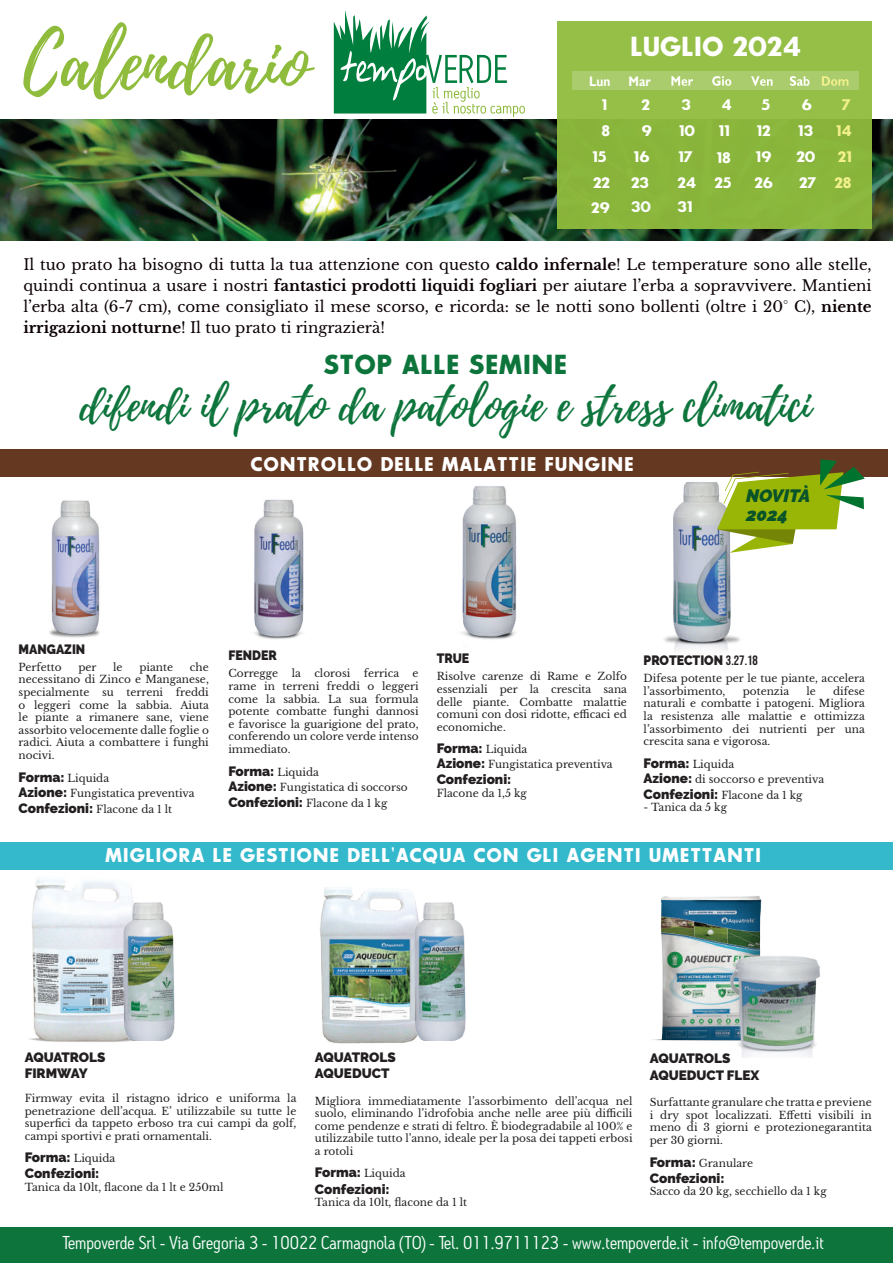
<style>
.page{position:relative;width:893px;height:1263px;background:#fff}
.page>*{position:absolute;margin:0;border:0;box-sizing:border-box;transform-origin:0 0}
.t1{font:75px "Playlist Script";color:#90bc3d}
.t2{font:45px "Playlist Script";color:#0d753c}
.t3{font:27px "Sans Serif Bld FLF";letter-spacing:.015em;color:#0d753c}
.t4{font:27px "Sans Serif Bld FLF";color:#fff}
.t5{font:19.5px "Sans Serif Bld FLF";letter-spacing:.04em;color:#fff}
.t6{font:18px "Antitled Book W00";color:#fff}
.t7{font:italic 100 18px/19.5px "Raleway";color:#09532a}
.t8{font:15px/21px "Libre Baskerville";color:#0c0003;text-align:justify}
.t9{font:15px "Sans Serif Bld FLF";color:#fff}
.t10{font:15px "Sans Serif Bld FLF";color:#f2f08d}
.t11{font:15px "Sans Serif Bld FLF";color:#f6fbfb}
.t12{font:700 13.8px "Gill Sans";color:#fff;scale:.87 1}
.t13{font:900 13.5px/16.2px "Raleway";color:#231f20}
.t14{font:900 13.5px "Raleway";color:#231f20;scale:.92 1}
.t15{font:10.5px/12.6px "Libre Baskerville";color:#231f20;text-align:justify}
.s1{color:#f2f08d}
.s2{font-weight:700}
.s3{font-family:"Raleway";font-weight:900;font-size:13.5px}
.s4{font-family:"Bebas Neue";font-weight:400}
</style>
<div class="page">
<img style="left:0;top:119px;width:893px;height:121px">
<div style="left:0;top:1227px;width:893px;height:36px;background:#0d753c"></div>
<svg style="left:334px;top:10px;width:191px;height:107px"></svg>
<div style="left:557px;top:21px;width:315px;height:207px;background:#90bc3d"></div>
<div style="left:572px;top:71px;width:287px;height:19px;background:#abcc6c"></div>
<svg style="left:822px;top:76px;width:26px;height:10px"></svg>
<svg style="left:790px;top:76px;width:19px;height:10px"></svg>
<svg style="left:751px;top:76px;width:21px;height:10px"></svg>
<svg style="left:712px;top:76px;width:19px;height:10px"></svg>
<svg style="left:671px;top:76px;width:22px;height:10px"></svg>
<div style="left:0;top:843px;width:893px;height:27px;background:#34b8cc"></div>
<img style="left:320px;top:887px;width:93px;height:157px">
<img style="left:398px;top:896px;width:68px;height:145px">
<img style="left:29px;top:877px;width:103px;height:165px">
<img style="left:107px;top:896px;width:68px;height:145px">
<img style="left:654px;top:896px;width:108px;height:145px">
<img style="left:708px;top:945px;width:112px;height:112px">
<div style="left:0;top:449px;width:887px;height:27px;background:#653821"></div>
<img style="left:19px;top:476px;width:150px;height:162px">
<img style="left:254px;top:499px;width:50px;height:140px">
<img style="left:437px;top:476px;width:142px;height:164px">
<img style="left:644px;top:476px;width:96px;height:175px">
<svg style="left:717px;top:459px;width:148px;height:94px"></svg>
<h1 class="t1" style="left:23px;top:10px;width:287px">Calendario</h1>
<h3 class="t4" style="left:630px;top:32px;width:172px">LUGLIO 2024</h3>
<h3 class="t12" style="left:589px;top:73px;width:26px">Lun</h3>
<h3 class="t12" style="left:629px;top:73px;width:27px">Mar</h3>
<h3 class="t9" style="left:601px;top:97px;width:7px">1</h3>
<h3 class="t9" style="left:641px;top:97px;width:10px">2</h3>
<h3 class="t9" style="left:681px;top:97px;width:11px">3</h3>
<h3 class="t9" style="left:722px;top:97px;width:12px">4</h3>
<h3 class="t9" style="left:762px;top:97px;width:10px">5</h3>
<h3 class="t9" style="left:802px;top:97px;width:12px">6</h3>
<h3 class="t10" style="left:842px;top:97px;width:11px">7</h3>
<h3 class="t9" style="left:601px;top:123px;width:10px">8</h3>
<h3 class="t9" style="left:641px;top:123px;width:12px">9</h3>
<h3 class="t9" style="left:679px;top:123px;width:18px">10</h3>
<h3 class="t9" style="left:718px;top:123px;width:13px">11</h3>
<h3 class="t9" style="left:756px;top:123px;width:16px">12</h3>
<h3 class="t9" style="left:798px;top:123px;width:16px">13</h3>
<h3 class="t10" style="left:836px;top:123px;width:18px">14</h3>
<h3 class="t9" style="left:592px;top:149px;width:16px">15</h3>
<h3 class="t9" style="left:634px;top:149px;width:17px">16</h3>
<h3 class="t9" style="left:678px;top:149px;width:16px">17</h3>
<h3 class="t9" style="left:716px;top:150px;width:16px">18</h3>
<h3 class="t9" style="left:756px;top:149px;width:18px">19</h3>
<h3 class="t9" style="left:796px;top:149px;width:21px">20</h3>
<h3 class="t10" style="left:838px;top:149px;width:16px">21</h3>
<h3 class="t9" style="left:593px;top:175px;width:18px">22</h3>
<h3 class="t9" style="left:631px;top:175px;width:19px">23</h3>
<h3 class="t9" style="left:677px;top:175px;width:56px">24 25</h3>
<h3 class="t9" style="left:754px;top:175px;width:20px">26</h3>
<h3 class="t9" style="left:799px;top:175px;width:54px">27 <span class="s1">28</span></h3>
<h3 class="t11" style="left:631px;top:199px;width:21px">30</h3>
<h3 class="t9" style="left:677px;top:199px;width:16px">31</h3>
<h3 class="t9" style="left:591px;top:200px;width:20px">29</h3>
<p class="t8" style="left:23px;top:254px;width:850px">Il tuo prato ha bisogno di tutta la tua attenzione con questo <span class="s2">caldo infernale</span>! Le temperature sono alle stelle, quindi continua a usare i nostri <span class="s2">fantastici prodotti liquidi fogliari</span> per aiutare l’erba a sopravvivere. Mantieni l’erba alta (6-7 cm), come consigliato il mese scorso, e ricorda: se le notti sono bollenti (oltre i 20° C), <span class="s2">niente irrigazioni notturne</span>! Il tuo prato ti ringrazierà!</p>
<h3 class="t3" style="left:324px;top:350px;width:245px">STOP ALLE SEMINE</h3>
<h2 class="t2" style="left:80px;top:373px;width:732px">difendi il prato da patologie e stress climatici</h2>
<h3 class="t5" style="left:251px;top:453px;width:385px">CONTROLLO DELLE MALATTIE FUNGINE</h3>
<h3 class="t7" style="left:746px;top:483px;width:66px">NOVITÀ<br>2024</h3>
<p class="t14" style="left:19px;top:641px;width:74px">MANGAZIN</p>
<p class="t15" style="left:19px;top:661px;width:44px">Perfetto</p>
<p class="t15" style="left:78px;top:661px;width:20px">per</p>
<p class="t15" style="left:113px;top:661px;width:11px">le</p>
<p class="t15" style="left:139px;top:661px;width:35px">piante</p>
<p class="t15" style="left:19px;top:661px;width:192px;text-indent:171px">che necessitano di Zinco e Manganese, specialmente su terreni freddi o leggeri come la sabbia. Aiuta le piante a rimanere sane, viene assorbito velocemente dalle foglie o radici. Aiuta a combattere i funghi nocivi.</p>
<p class="t15" style="left:19px;top:770px;width:178px;line-height:15px"><span class="s3">Forma:</span> Liquida<br><span class="s3">Azione:</span> Fungistatica preventiva</p>
<p class="t15" style="left:19px;top:803px;width:155px"><span class="s3">Confezioni:</span> Flacone da 1 lt</p>
<p class="t14" style="left:228px;top:647px;width:54px">FENDER</p>
<p class="t15" style="left:228px;top:667px;width:51px">Corregge</p>
<p class="t15" style="left:292px;top:667px;width:11px">la</p>
<p class="t15" style="left:314px;top:667px;width:38px">clorosi</p>
<p class="t15" style="left:364px;top:667px;width:37px">ferrica</p>
<p class="t15" style="left:228px;top:667px;width:192px;text-indent:184px">e rame in terreni freddi o leggeri come la sabbia. La sua formula potente combatte funghi dannosi e favorisce la guarigione del prato, conferendo un colore verde intenso immediato.</p>
<p class="t15" style="left:228px;top:764px;width:181px;line-height:15px"><span class="s3">Forma:</span> Liquida<br><span class="s3">Azione:</span> Fungistatica di soccorso</p>
<p class="t15" style="left:228px;top:797px;width:160px"><span class="s3">Confezioni:</span> Flacone da 1 kg</p>
<p class="t14" style="left:437px;top:650px;width:37px">TRUE</p>
<p class="t15" style="left:437px;top:670px;width:192px">Risolve carenze di Rame e Zolfo essenziali per la crescita sana delle piante. Combatte malattie comuni con dosi ridotte, efficaci ed economiche.</p>
<p class="t15" style="left:437px;top:742px;width:178px;line-height:15px"><span class="s3">Forma:</span> Liquida<br><span class="s3">Azione:</span> Fungistatica preventiva</p>
<p class="t13" style="left:437px;top:771px;width:76px">Confezioni:</p>
<p class="t15" style="left:437px;top:787px;width:92px">Flacone da 1,5 kg</p>
<p class="t14" style="left:644px;top:652px;width:126px">PROTECTION <span class="s4">3.27.18</span></p>
<p class="t15" style="left:644px;top:672px;width:223px">Difesa potente per le tue piante, accelera l’assorbimento,</p>
<p class="t15" style="left:644px;top:685px;width:223px;text-indent:189px">difese naturali e combatte i patogeni. Migliora la resistenza alle malattie e ottimizza l’assorbimento dei nutrienti per una crescita sana e vigorosa.</p>
<p class="t15" style="left:644px;top:756px;width:182px;line-height:15px"><span class="s3">Forma:</span> Liquida<br><span class="s3">Azione:</span> di soccorso e preventiva</p>
<p class="t15" style="left:644px;top:789px;width:160px"><span class="s3">Confezioni:</span> Flacone da 1 kg</p>
<p class="t15" style="left:644px;top:801px;width:85px">- Tanica da 5 kg</p>
<p class="t15" style="left:743px;top:685px;width:48px">potenzia</p>
<p class="t15" style="left:806px;top:685px;width:11px">le</p>
<h3 class="t5" style="left:105px;top:845px;width:658px">MIGLIORA LE GESTIONE DELL’ACQUA CON GLI AGENTI UMETTANTI</h3>
<p class="t13" style="left:25px;top:1049px;width:82px">AQUATROLS<br>FIRMWAY</p>
<p class="t15" style="left:25px;top:1092px;width:273px">Firmway evita il ristagno idrico e uniforma la penetrazione dell’acqua. E’ utilizzabile su tutte le superfici da tappeto erboso tra cui campi da golf, campi sportivi e prati ornamentali.</p>
<p class="t15" style="left:25px;top:1152px;width:92px"><span class="s3">Forma:</span> Liquida</p>
<p class="t13" style="left:25px;top:1166px;width:76px">Confezioni:</p>
<p class="t15" style="left:25px;top:1181px;width:200px">Tanica da 10lt, flacone da 1 lt e 250ml</p>
<p class="t13" style="left:315px;top:1049px;width:82px">AQUATROLS<br>AQUEDUCT</p>
<p class="t15" style="left:315px;top:1094px;width:319px">Migliora immediatamente l’assorbimento dell’acqua nel suolo, eliminando l’idrofobia anche nelle aree più difficili come pendenze e strati di feltro. È biodegradabile al 100% e utilizzabile tutto l’anno, ideale per la posa dei tappeti erbosi a rotoli</p>
<p class="t15" style="left:315px;top:1167px;width:92px"><span class="s3">Forma:</span> Liquida</p>
<p class="t13" style="left:315px;top:1181px;width:76px">Confezioni:</p>
<p class="t15" style="left:315px;top:1196px;width:154px">Tanica da 10lt, flacone da 1 lt</p>
<p class="t13" style="left:650px;top:1050px;width:111px">AQUATROLS<br>AQUEDUCT FLEX</p>
<p class="t15" style="left:650px;top:1096px;width:224px">Surfattante granulare che tratta e previene i dry spot localizzati. Effetti visibili in meno di 3 giorni e protezionegarantita per 30 giorni.</p>
<p class="t15" style="left:650px;top:1156px;width:105px"><span class="s3">Forma:</span> Granulare</p>
<p class="t13" style="left:650px;top:1170px;width:76px">Confezioni:</p>
<p class="t15" style="left:650px;top:1185px;width:178px">Sacco da 20 kg, secchiello da 1 kg</p>
<h3 class="t6" style="left:63px;top:1232px;width:763px">Tempoverde Srl - Via Gregoria 3 - 10022 Carmagnola (TO) - Tel. 011.9711123 - www.tempoverde.it - info@tempoverde.it</h3>
</div>
